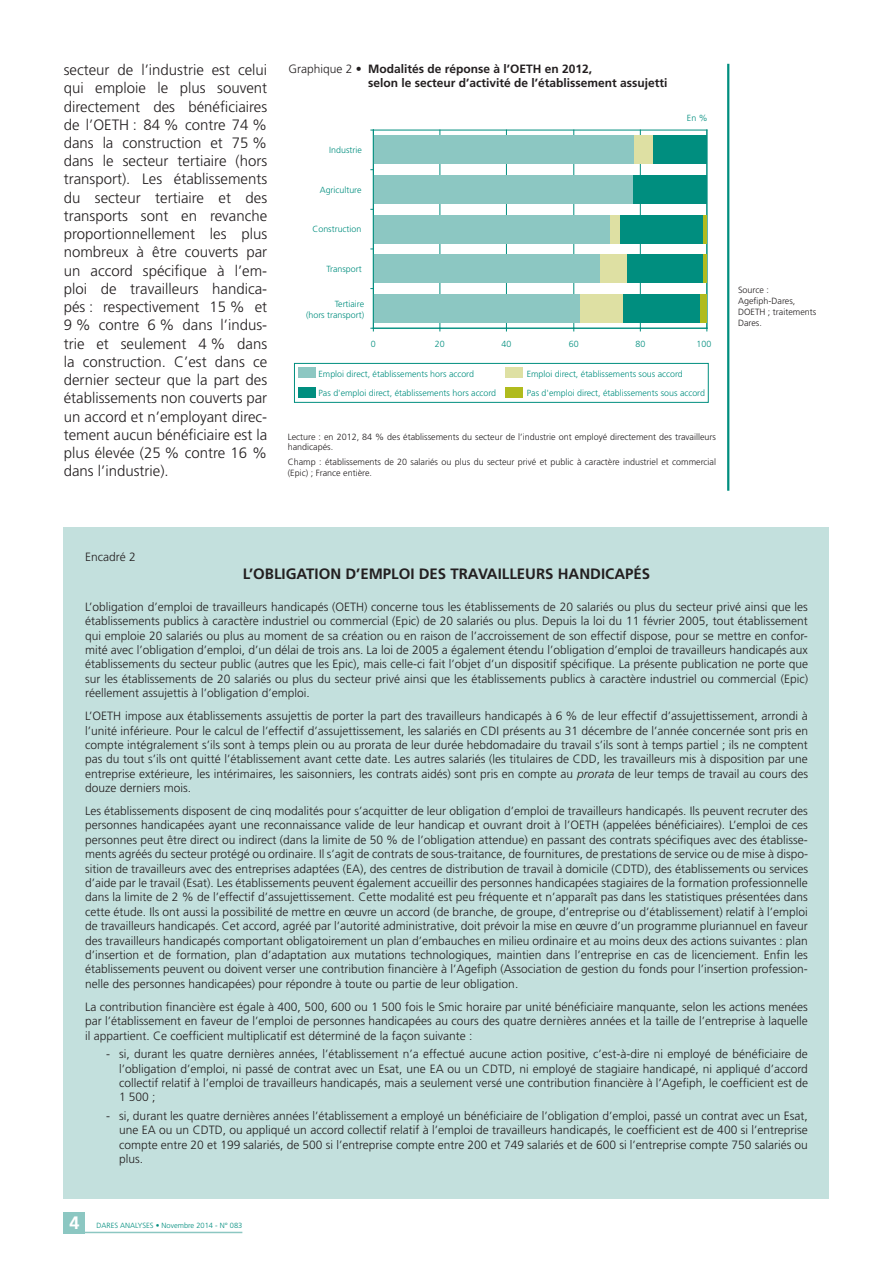
<style>
.page{position:relative;width:893px;height:1263px;background:#fff}
.page>*{position:absolute;margin:0;border:0;box-sizing:border-box;transform-origin:0 0}
.t1{font:700 18px "Frutiger";color:#fff}
.t2{font:300 15px/18.3px "Frutiger";color:#231f20;text-align:justify}
.t3{font:700 15px "Frutiger";color:#231f20}
.t4{font:300 12px/14.4px "Frutiger";color:#231f20;text-align:justify}
.t5{font:700 12px/14.4px "Frutiger";color:#231f20}
.t6{font:300 9px/10.8px "Frutiger";color:#231f20}
.t7{font:300 8.85px/10.6px "Frutiger";color:#008e7f;text-align:right}
.t8{font:300 7.5px "Frutiger";color:#008e7f}
.s1{font-weight:300}
.s2{font-style:italic}
</style>
<div class="page">
<div style="left:64px;top:527px;width:765px;height:672px;background:#c3e0dd"></div>
<hr style="left:727px;top:64px;width:2px;height:427px;background:#008e7f">
<div style="left:64px;top:1212px;width:21px;height:21px;background:#8cc7c2"></div>
<hr style="left:64px;top:1232px;width:178px;height:1px;background:#8cc7c2">
<div style="left:298px;top:367px;width:18px;height:11px;background:#8cc7c2"></div>
<div style="left:298px;top:387px;width:18px;height:11px;background:#008e7f"></div>
<div style="left:505px;top:367px;width:18px;height:11px;background:#dee0a3"></div>
<div style="left:505px;top:387px;width:18px;height:11px;background:#b0bb1d"></div>
<div style="left:294px;top:363px;width:415px;height:40px;border:1px solid #008e7f"></div>
<hr style="left:439px;top:130px;width:1px;height:198px;background:#008e7f">
<hr style="left:506px;top:130px;width:1px;height:198px;background:#008e7f">
<hr style="left:573px;top:130px;width:1px;height:198px;background:#008e7f">
<hr style="left:640px;top:130px;width:1px;height:198px;background:#008e7f">
<hr style="left:373px;top:130px;width:334px;height:1px;background:#008e7f">
<hr style="left:706px;top:130px;width:1px;height:198px;background:#008e7f">
<div style="left:373px;top:294px;width:207px;height:29px;background:#8cc7c2"></div>
<div style="left:373px;top:254px;width:227px;height:29px;background:#8cc7c2"></div>
<div style="left:373px;top:215px;width:237px;height:28px;background:#8cc7c2"></div>
<div style="left:373px;top:175px;width:261px;height:29px;background:#8cc7c2"></div>
<div style="left:373px;top:136px;width:261px;height:28px;background:#8cc7c2"></div>
<div style="left:580px;top:294px;width:43px;height:29px;background:#dee0a3"></div>
<div style="left:600px;top:254px;width:27px;height:29px;background:#dee0a3"></div>
<div style="left:610px;top:215px;width:10px;height:28px;background:#dee0a3"></div>
<div style="left:634px;top:136px;width:19px;height:28px;background:#dee0a3"></div>
<div style="left:623px;top:294px;width:77px;height:29px;background:#008e7f"></div>
<div style="left:627px;top:254px;width:77px;height:29px;background:#008e7f"></div>
<div style="left:620px;top:215px;width:84px;height:28px;background:#008e7f"></div>
<div style="left:634px;top:175px;width:73px;height:29px;background:#008e7f"></div>
<div style="left:653px;top:136px;width:54px;height:28px;background:#008e7f"></div>
<div style="left:700px;top:294px;width:7px;height:29px;background:#b0bb1d"></div>
<hr style="left:704px;top:254px;width:3px;height:29px;background:#b0bb1d">
<hr style="left:704px;top:215px;width:3px;height:28px;background:#b0bb1d">
<hr style="left:373px;top:328px;width:334px;height:1px;background:#008e7f">
<hr style="left:373px;top:130px;width:1px;height:198px;background:#008e7f">
<p class="t2" style="left:64px;top:61px;width:205px">secteur de l’industrie est celui qui emploie le plus souvent directement des bénéficiaires de l’OETH : 84 % contre 74 % dans la construction et 75 % dans le secteur tertiaire (hors transport). Les établissements du secteur tertiaire et des transports sont en revanche proportionnellement les plus nombreux à être couverts par un accord spécifique à l’em&shy;ploi de travailleurs handica&shy;pés : respectivement 15 % et 9 % contre 6 % dans l’indus&shy;trie et seulement 4 % dans la construction. C’est dans ce dernier secteur que la part des établissements non couverts par un accord et n’employant direc&shy;tement aucun bénéficiaire est la plus élevée (25 % contre 16 % dans l’industrie).</p>
<p class="t5" style="left:368px;top:61px;width:301px;text-indent:-80px"><span class="s1">Graphique 2</span> • Modalités de réponse à l’OETH en 2012,<br>selon le secteur d’activité de l’établissement assujetti</p>
<p class="t7" style="left:687px;top:112px;width:22px">En %</p>
<p class="t7" style="left:329px;top:145px;width:34px">Industrie</p>
<p class="t7" style="left:320px;top:184px;width:43px">Agriculture</p>
<p class="t7" style="left:312px;top:224px;width:50px">Construction</p>
<p class="t7" style="left:327px;top:264px;width:37px">Transport</p>
<p class="t7" style="left:306px;top:299px;width:60px">Tertiaire<br>(hors transport)</p>
<p class="t7" style="left:371px;top:338px;width:6px">0</p>
<p class="t7" style="left:435px;top:338px;width:11px">20</p>
<p class="t7" style="left:501px;top:338px;width:11px">40</p>
<p class="t7" style="left:569px;top:338px;width:11px">60</p>
<p class="t7" style="left:635px;top:338px;width:11px">80</p>
<p class="t7" style="left:696px;top:338px;width:16px">100</p>
<p class="t7" style="left:319px;top:368px;width:157px">Emploi direct, établissements hors accord</p>
<p class="t7" style="left:527px;top:368px;width:157px">Emploi direct, établissements sous accord</p>
<p class="t7" style="left:319px;top:387px;width:179px">Pas d'emploi direct, établissements hors accord</p>
<p class="t7" style="left:527px;top:387px;width:180px">Pas d'emploi direct, établissements sous accord</p>
<p class="t6" style="left:288px;top:431px;width:430px">Lecture : en 2012, 84 % des établissements du secteur de l’industrie ont employé directement des travailleurs handicapés.</p>
<p class="t6" style="left:288px;top:457px;width:430px">Champ : établissements de 20 salariés ou plus du secteur privé et public à caractère industriel et commercial (Epic) ; France entière.</p>
<p class="t6" style="left:738px;top:285px;width:80px">Source :<br>Agefiph-Dares,<br>DOETH ; traitements<br>Dares.</p>
<p class="t4" style="left:85px;top:550px;width:52px">Encadré 2</p>
<p class="t3" style="left:243px;top:565px;width:409px">L’OBLIGATION D’EMPLOI DES TRAVAILLEURS HANDICAPÉS</p>
<p class="t4" style="left:85px;top:600px;width:724px">L’obligation d’emploi de travailleurs handicapés (OETH) concerne tous les établissements de 20 salariés ou plus du secteur privé ainsi que les établissements publics à caractère industriel ou commercial (Epic) de 20 salariés ou plus. Depuis la loi du 11 février 2005, tout établissement qui emploie 20 salariés ou plus au moment de sa création ou en raison de l’accroissement de son effectif dispose, pour se mettre en confor&shy;mité avec l’obligation d’emploi, d’un délai de trois ans. La loi de 2005 a également étendu l’obligation d’emploi de travailleurs handicapés aux établissements du secteur public (autres que les Epic), mais celle-ci fait l’objet d’un dispositif spécifique. La présente publication ne porte que sur les établissements de 20 salariés ou plus du secteur privé ainsi que les établissements publics à caractère industriel ou commercial (Epic) réellement assujettis à l’obligation d’emploi.</p>
<p class="t4" style="left:85px;top:709px;width:724px">L’OETH impose aux établissements assujettis de porter la part des travailleurs handicapés à 6 % de leur effectif d’assujettissement, arrondi à l’unité inférieure. Pour le calcul de l’effectif d’assujettissement, les salariés en CDI présents au 31 décembre de l’année concernée sont pris en compte intégralement s’ils sont à temps plein ou au prorata de leur durée hebdomadaire du travail s’ils sont à temps partiel ; ils ne comptent pas du tout s’ils ont quitté l’établissement avant cette date. Les autres salariés (les titulaires de CDD, les travailleurs mis à disposition par une entreprise extérieure, les intérimaires, les saisonniers, les contrats aidés) sont pris en compte au <span class="s2">prorata</span> de leur temps de travail au cours des douze derniers mois.</p>
<p class="t4" style="left:85px;top:804px;width:724px">Les établissements disposent de cinq modalités pour s’acquitter de leur obligation d’emploi de travailleurs handicapés. Ils peuvent recruter des personnes handicapées ayant une reconnaissance valide de leur handicap et ouvrant droit à l’OETH (appelées bénéficiaires). L’emploi de ces personnes peut être direct ou indirect (dans la limite de 50 % de l’obligation attendue) en passant des contrats spécifiques avec des établisse&shy;ments agréés du secteur protégé ou ordinaire. Il s’agit de contrats de sous-traitance, de fournitures, de prestations de service ou de mise à dispo&shy;sition de travailleurs avec des entreprises adaptées (EA), des centres de distribution de travail à domicile (CDTD), des établissements ou services d’aide par le travail (Esat). Les établissements peuvent également accueillir des personnes handicapées stagiaires de la formation professionnelle dans la limite de 2 % de l’effectif d’assujettissement. Cette modalité est peu fréquente et n’apparaît pas dans les statistiques présentées dans cette étude. Ils ont aussi la possibilité de mettre en œuvre un accord (de branche, de groupe, d’entreprise ou d’établissement) relatif à l’emploi de travailleurs handicapés. Cet accord, agréé par l’autorité administrative, doit prévoir la mise en œuvre d’un programme pluriannuel en faveur des travailleurs handicapés comportant obligatoirement un plan d’embauches en milieu ordinaire et au moins deux des actions suivantes : plan d’insertion et de formation, plan d’adaptation aux mutations technologiques, maintien dans l’entreprise en cas de licenciement. Enfin les établissements peuvent ou doivent verser une contribution financière à l’Agefiph (Association de gestion du fonds pour l’insertion profession&shy;nelle des personnes handicapées) pour répondre à toute ou partie de leur obligation.</p>
<p class="t4" style="left:85px;top:999px;width:724px">La contribution financière est égale à 400, 500, 600 ou 1 500 fois le Smic horaire par unité bénéficiaire manquante, selon les actions menées par l’établissement en faveur de l’emploi de personnes handicapées au cours des quatre dernières années et la taille de l’entreprise à laquelle il appartient. Ce coefficient multiplicatif est déterminé de la façon suivante :</p>
<p class="t4" style="left:119px;top:1047px;width:690px;text-indent:-13px">- si, durant les quatre dernières années, l’établissement n’a effectué aucune action positive, c’est-à-dire ni employé de bénéficiaire de l’obligation d’emploi, ni passé de contrat avec un Esat, une EA ou un CDTD, ni employé de stagiaire handicapé, ni appliqué d’accord collectif relatif à l’emploi de travailleurs handicapés, mais a seulement versé une contribution financière à l’Agefiph, le coefficient est de 1 500 ;</p>
<p class="t4" style="left:119px;top:1109px;width:690px;text-indent:-13px">- si, durant les quatre dernières années l’établissement a employé un bénéficiaire de l’obligation d’emploi, passé un contrat avec un Esat, une EA ou un CDTD, ou appliqué un accord collectif relatif à l’emploi de travailleurs handicapés, le coefficient est de 400 si l’entreprise compte entre 20 et 199 salariés, de 500 si l’entreprise compte entre 200 et 749 salariés et de 600 si l’entreprise compte 750 salariés ou plus.</p>
<h1 class="t1" style="left:69px;top:1212px;width:12px">4</h1>
<p class="t8" style="left:97px;top:1221px;width:147px">DARES ANALYSES • Novembre 2014 - N° 083</p>
</div>
